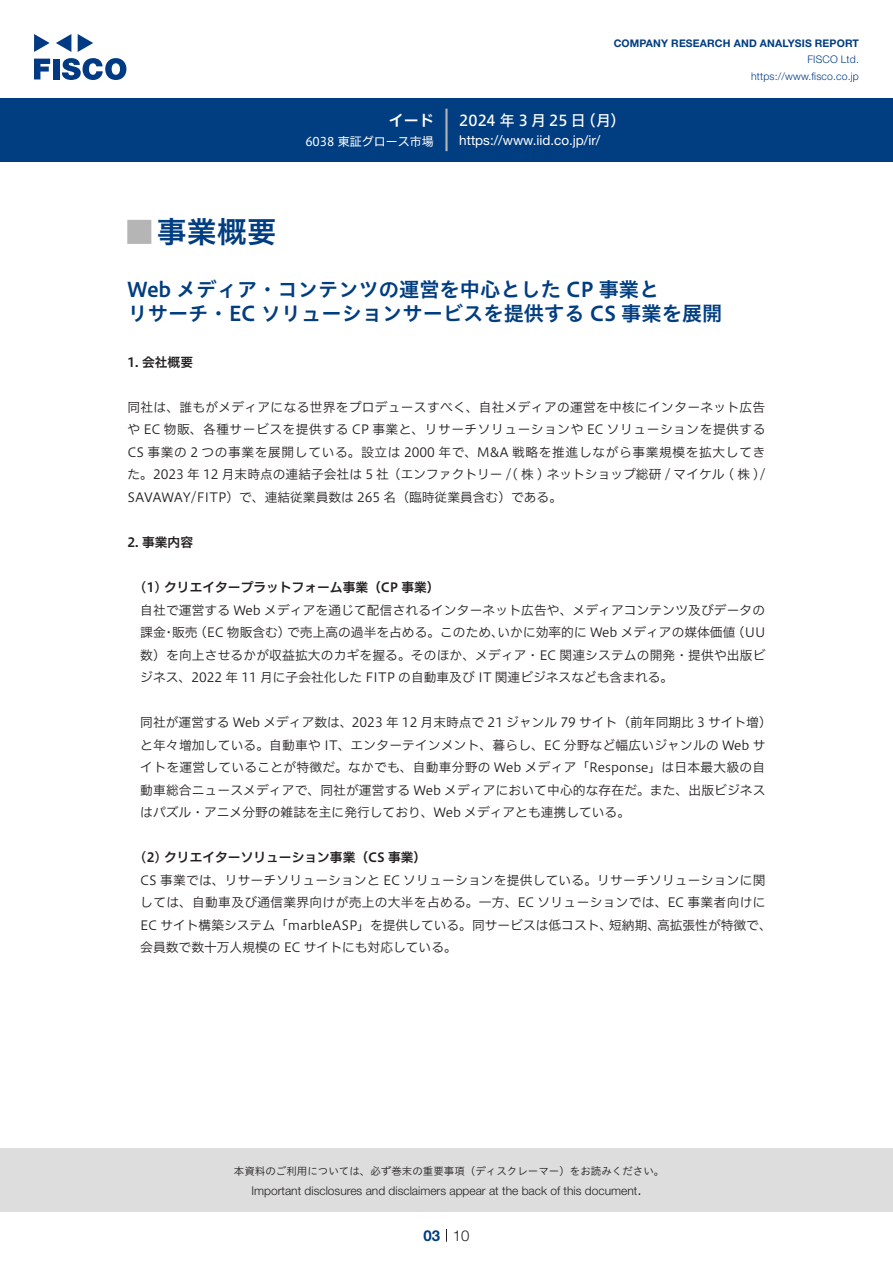
<style>
.page{position:relative;width:893px;height:1263px;background:#fff}
.page>*{position:absolute;margin:0;border:0;box-sizing:border-box;transform-origin:0 0}
.t1{font:30px "Hiragino UD Sans Std N W6";color:#003d81}
.t2{font:24px "Hiragino UD Sans Std N W6";color:#b5b5b6}
.中タイトル{font:20.25px/24px "Hiragino UD Sans Std W6";color:#003d81}
.t3{font:15px "Hiragino UD Sans F Std N W5";letter-spacing:.21em;color:#fff}
.t4{font:300 15px "Helvetica Neue LT Std";color:#231f20}
.t5{font:15px "Hiragino UD Sans F Std N W6";color:#fff}
.t6{font:700 15px "Helvetica Neue LT Std";color:#003d81}
.t7{font:13.5px "Helvetica Neue LT Std";color:#fff}
.本文3mm{font:12.75px/22.5px "Hiragino UD Sans F Std N W3";letter-spacing:.01em;color:#231f20}
.本文{font:12.75px/22.5px "Hiragino UD Sans F Std N W3";color:#231f20;text-align:justify}
.小タイトル3mm{font:12.75px "Hiragino UD Sans F Std N W6";color:#231f20}
.小タイトル{font:12.75px "Hiragino UD Sans F Std N W6";color:#231f20}
.t8{font:300 12px "Helvetica Neue LT Std";color:#231f20}
.t9{font:12px "Hiragino UD Sans F Std N W4";color:#fff}
.t10{font:10.5px "Hiragino UD Sans Std W3";color:#231f20}
.t11{font:700 10.5px "Helvetica Neue LT Std";letter-spacing:.015em;color:#003d81}
.t12{font:300 10.5px/16.5px "Helvetica Neue LT Std";letter-spacing:.015em;color:#003d81;text-align:right}
</style>
<div class="page">
<div style="left:0;top:1148px;width:893px;height:64px;background:#ddd"></div>
<svg style="left:34px;top:59px;width:16px;height:20px"></svg>
<div style="left:53px;top:59px;width:6px;height:20px;background:#003a83"></div>
<svg style="left:62px;top:58px;width:64px;height:22px"></svg>
<svg style="left:34px;top:34px;width:16px;height:18px"></svg>
<svg style="left:78px;top:34px;width:15px;height:18px"></svg>
<svg style="left:56px;top:34px;width:15px;height:18px"></svg>
<div style="left:0;top:98px;width:893px;height:64px;background:#003d81"></div>
<hr style="left:445px;top:109px;width:3px;height:42px;background:#b5b5b6">
<svg style="left:446px;top:1229px;width:1px;height:13px"></svg>
<p class="t5" style="left:389px;top:109px;width:46px">イード</p>
<p class="t9" style="left:305px;top:132px;width:130px">6038 東証グロース市場</p>
<p class="t11" style="left:614px;top:37px;width:247px">COMPANY RESEARCH AND ANALYSIS REPORT</p>
<p class="t12" style="left:751px;top:51px;width:109px">FISCO Ltd. https://www.fisco.co j p.</p>
<p class="t3" style="left:581px;top:109px;width:46px">（月(</p>
<p class="t3" style="left:459px;top:109px;width:128px">2024年3月25日</p>
<p class="t7" style="left:459px;top:132px;width:143px">https: / / w w w . i i d . c o j p. /i r/</p>
<p class="t1" style="left:157px;top:209px;width:121px">事業概要</p>
<p class="t2" style="left:128px;top:213px;width:25px">█</p>
<p class="中タイトル" style="left:128px;top:276px;width:596px">Web メディア・コンテンツの運営を中心とした CP 事業と<br>リサーチ・EC ソリューションサービスを提供する CS 事業を展開</p>
<p class="小タイトル" style="left:128px;top:352px;width:67px">1. 会社概要</p>
<p class="本文" style="left:128px;top:395px;width:639px">同社は、誰もがメディアになる世界をプロデュースすべく、自社メディアの運営を中核にインターネット広告や EC 物販、各種サービスを提供する CP 事業と、リサーチソリューションや EC ソリューションを提供するCS 事業の 2 つの事業を展開している。設立は 2000 年で、M&amp;A 戦略を推進しながら事業規模を拡大してきた。2023 年 12 月末時点の連結子会社は 5 社（エンファクトリー (/ 株 ) ネットショップ総研 / マイケル ( 株 /( SAVAWAY/FITP）で、連結従業員数は 265 名（臨時従業員含む）である。</p>
<p class="小タイトル" style="left:128px;top:532px;width:67px">2. 事業内容</p>
<p class="小タイトル3mm" style="left:140px;top:577px;width:301px">1( ) クリエイタープラットフォーム事業（CP 事業(</p>
<p class="本文3mm" style="left:140px;top:598px;width:627px;text-align:right">自社で運営する Web メディアを通じて配信されるインターネット広告や、メディアコンテンツ及びデータの（UU</p>
<p class="本文3mm" style="left:498px;top:620px;width:239px">いかに効率的に Web メディアの媒体価値</p>
<p class="本文3mm" style="left:194px;top:620px;width:98px">（EC 物販含む）</p>
<p class="本文3mm" style="left:287px;top:620px;width:218px">で売上高の過半を占める。このため、</p>
<p class="本文3mm" style="left:172px;top:620px;width:27px">販売</p>
<p class="本文3mm" style="left:140px;top:620px;width:627px">課金<br>数）を向上させるかが収益拡大のカギを握る。そのほか、メディア・EC 関連システムの開発・提供や出版ビジネス、2022 年 11 月に子会社化した FITP の自動車及び IT 関連ビジネスなども含まれる。</p>
<p class="本文3mm" style="left:140px;top:710px;width:633px">同社が運営する Web メディア数は、2023 年 12 月末時点で 21 ジャンル 79 サイト（前年同期比 3 サイト増(と年々増加している。自動車や IT、エンターテインメント、暮らし、EC 分野など幅広いジャンルの Web サイトを運営していることが特徴だ。なかでも、自動車分野の Web メディア「Response」は日本最大級の自動車総合ニュースメディアで、同社が運営する Web メディアにおいて中心的な存在だ。また、出版ビジネスはパズル・アニメ分野の雑誌を主に発行しており、Web メディアとも連携している。</p>
<p class="小タイトル3mm" style="left:140px;top:847px;width:287px">2( ) クリエイターソリューション事業（CS 事業(</p>
<p class="本文3mm" style="left:140px;top:868px;width:627px">CS 事業では、リサーチソリューションと EC ソリューションを提供している。リサーチソリューションに関</p>
<p class="本文3mm" style="left:140px;top:890px;width:627px">しては、自動車及び通信業界向けが売上の大半を占める。一方、EC ソリューションでは、EC 事業者向けに</p>
<p class="本文3mm" style="left:657px;top:913px;width:116px">高拡張性が特徴で、</p>
<p class="本文3mm" style="left:163px;top:620px;width:14px">・</p>
<p class="本文3mm" style="left:140px;top:913px;width:473px">EC サイト構築システム「marbleASP」を提供している。同サービスは低コスト、会員数で数十万人規模の EC サイトにも対応している。</p>
<p class="本文3mm" style="left:609px;top:913px;width:52px">短納期、</p>
<p class="t10" style="left:234px;top:1163px;width:432px">本資料のご利用については、必ず巻末の重要事項（ディスクレーマー）をお読みください。</p>
<p class="t4" style="left:637px;top:1180px;width:6px">.</p>
<p class="t8" style="left:251px;top:1183px;width:387px">Important disclosures and disclaimers appear at the back of this document</p>
<p class="t6" style="left:423px;top:1226px;width:18px">03</p>
<p class="t4" style="left:453px;top:1226px;width:18px">10</p>
</div>
